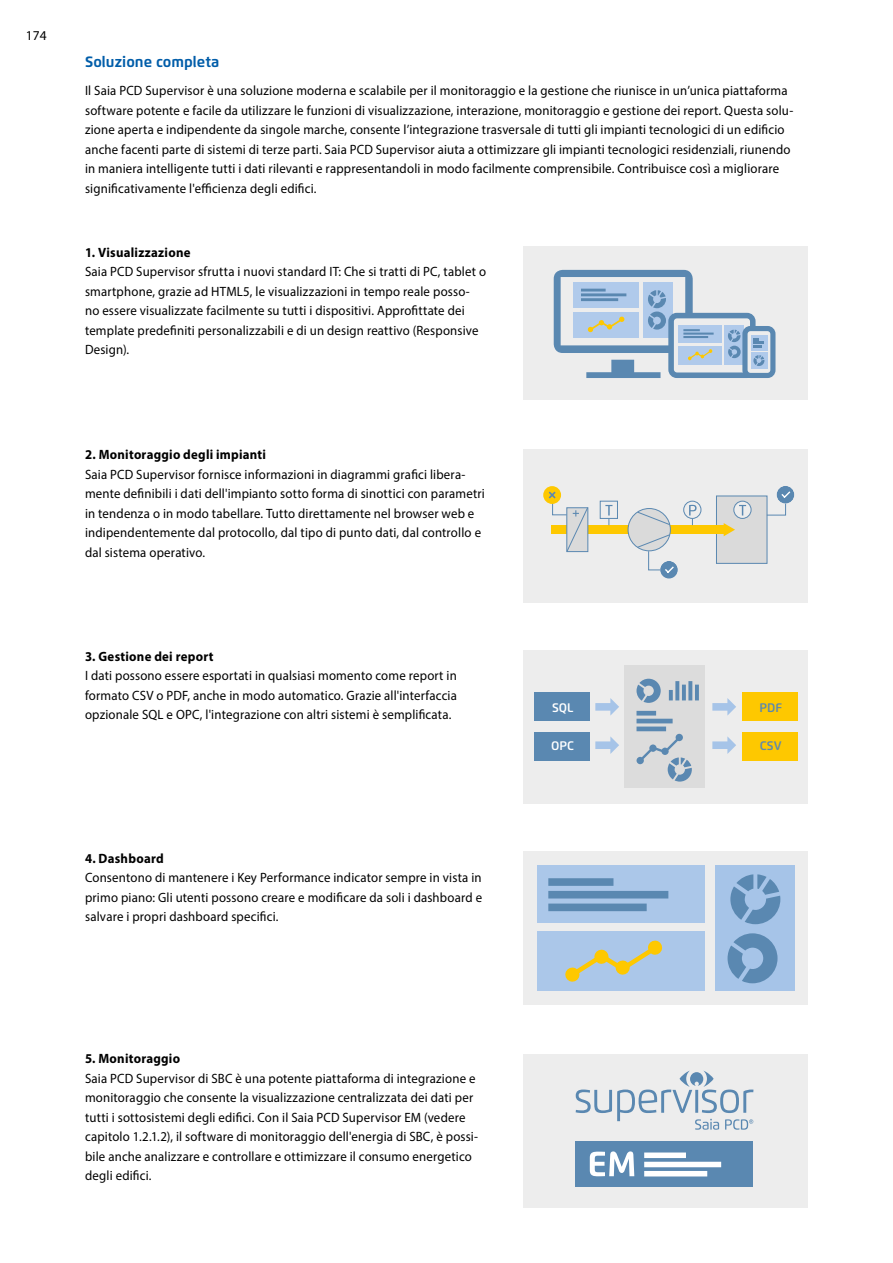
<style>
.page{position:relative;width:893px;height:1263px;background:#fff}
.page>*{position:absolute;margin:0;border:0;box-sizing:border-box;transform-origin:0 0}
.Headline_Flexo_bold{font:700 15px "Flexo";color:#005da9}
.Grundtext__regular_9{font:13.5px/19.5px "Myriad Pro";letter-spacing:.015em;color:#000;scale:.95 1}
.Grundtext__bold__9_1{font:700 13.5px "Myriad Pro";letter-spacing:.02em;color:#000;scale:.95 1}
.Grundtext__regular_9-2{font:13.5px "Myriad Pro";letter-spacing:.015em;color:#000}
.lauftext{font:600 12.3px "Flexo";letter-spacing:.01em;color:#5a88b1}
.lauftext-2{font:600 12.3px "Flexo";color:#fff}
</style>
<div class="page">
<div style="left:523px;top:449px;width:285px;height:153px;background:#ededed"></div>
<div style="left:523px;top:852px;width:285px;height:153px;background:#ededed"></div>
<div style="left:715px;top:865px;width:79px;height:126px;background:#a6c4e8"></div>
<div style="left:537px;top:931px;width:168px;height:60px;background:#abc7e9"></div>
<div style="left:537px;top:865px;width:168px;height:57px;background:#abc7e9"></div>
<svg style="left:728px;top:933px;width:49px;height:50px"></svg>
<svg style="left:548px;top:878px;width:120px;height:33px"></svg>
<svg style="left:730px;top:874px;width:50px;height:50px"></svg>
<svg style="left:565px;top:940px;width:98px;height:42px"></svg>
<div style="left:523px;top:650px;width:285px;height:153px;background:#ededed"></div>
<div style="left:624px;top:665px;width:81px;height:123px;background:#dcdcdc"></div>
<svg style="left:636px;top:679px;width:25px;height:24px"></svg>
<div style="left:742px;top:692px;width:56px;height:29px;background:#fec800"></div>
<svg style="left:712px;top:736px;width:24px;height:18px"></svg>
<div style="left:742px;top:732px;width:56px;height:28px;background:#fec800"></div>
<svg style="left:712px;top:698px;width:24px;height:18px"></svg>
<svg style="left:636px;top:711px;width:56px;height:71px"></svg>
<hr style="left:695px;top:685px;width:4px;height:15px;background:#5a88b1">
<svg style="left:688px;top:681px;width:4px;height:19px"></svg>
<svg style="left:682px;top:685px;width:4px;height:15px"></svg>
<svg style="left:675px;top:681px;width:4px;height:19px"></svg>
<svg style="left:669px;top:690px;width:4px;height:10px"></svg>
<div style="left:534px;top:692px;width:56px;height:29px;background:#5a88b1"></div>
<svg style="left:595px;top:736px;width:24px;height:18px"></svg>
<div style="left:534px;top:732px;width:56px;height:28px;background:#5a88b1"></div>
<svg style="left:595px;top:698px;width:24px;height:18px"></svg>
<div style="left:523px;top:247px;width:285px;height:153px;background:#ededed"></div>
<div style="left:668px;top:313px;width:87px;height:65px;border:6px solid #5a88b1;border-radius:6px"></div>
<div style="left:725px;top:325px;width:19px;height:39px;background:#b0caeb"></div>
<div style="left:678px;top:346px;width:44px;height:18px;background:#b0caeb"></div>
<div style="left:678px;top:325px;width:44px;height:18px;background:#b0caeb"></div>
<hr style="left:683px;top:333px;width:31px;height:2px;background:#5a88b1">
<svg style="left:728px;top:330px;width:13px;height:28px"></svg>
<svg style="left:554px;top:270px;width:158px;height:108px"></svg>
<svg style="left:745px;top:329px;width:28px;height:46px"></svg>
<div style="left:742px;top:326px;width:33px;height:52px;border:5px solid #5a88b1;border-radius:5px"></div>
<div style="left:751px;top:335px;width:16px;height:16px;background:#b0caeb"></div>
<svg style="left:753px;top:338px;width:11px;height:9px"></svg>
<div style="left:751px;top:352px;width:16px;height:16px;background:#b0caeb"></div>
<svg style="left:753px;top:355px;width:11px;height:11px"></svg>
<div style="left:523px;top:1054px;width:285px;height:154px;background:#ededed"></div>
<div style="left:576px;top:1142px;width:177px;height:45px;background:#5a88b1"></div>
<svg style="left:590px;top:1151px;width:131px;height:25px"></svg>
<svg style="left:576px;top:1070px;width:177px;height:60px"></svg>
<div style="left:716px;top:496px;width:51px;height:68px;background:#dadada;border:1px solid #5a88b1"></div>
<div style="left:551px;top:525px;width:173px;height:9px;background:#fec800"></div>
<svg style="left:724px;top:523px;width:11px;height:13px"></svg>
<div style="left:734px;top:501px;width:17px;height:17px;background:#ededed;border-radius:50%"></div>
<div style="left:733px;top:501px;width:18px;height:18px;border:1px solid #5a88b1;border-radius:50%"></div>
<svg style="left:739px;top:505px;width:7px;height:10px"></svg>
<div style="left:600px;top:501px;width:18px;height:18px;background:#ededed;border:1px solid #5a88b1"></div>
<svg style="left:605px;top:505px;width:7px;height:20px"></svg>
<svg style="left:684px;top:501px;width:17px;height:17px"></svg>
<div style="left:683px;top:501px;width:18px;height:18px;border:1px solid #5a88b1;border-radius:50%"></div>
<svg style="left:689px;top:505px;width:7px;height:20px"></svg>
<div style="left:628px;top:508px;width:42px;height:43px;background:#dadada;border-radius:50%"></div>
<div style="left:628px;top:508px;width:43px;height:43px;border:1px solid #5a88b1;border-radius:50%"></div>
<svg style="left:637px;top:511px;width:34px;height:15px"></svg>
<svg style="left:543px;top:486px;width:18px;height:18px"></svg>
<svg style="left:547px;top:490px;width:42px;height:62px"></svg>
<div style="left:777px;top:486px;width:17px;height:18px;background:#5a88b1;border-radius:50%"></div>
<svg style="left:766px;top:490px;width:26px;height:26px"></svg>
<svg style="left:660px;top:561px;width:18px;height:18px"></svg>
<svg style="left:637px;top:534px;width:38px;height:41px"></svg>
<p class="Grundtext__regular_9-2" style="left:26px;top:27px;width:22px">174</p>
<p class="Headline_Flexo_bold" style="left:85px;top:53px;width:136px">Soluzione completa</p>
<p class="Grundtext__regular_9" style="left:85px;top:81px;width:747px">Il Saia PCD Supervisor è una soluzione moderna e scalabile per il monitoraggio e la gestione che riunisce in un’unica piattaforma software potente e facile da utilizzare le funzioni di visualizzazione, interazione, monitoraggio e gestione dei report. Questa solu&shy;zione aperta e indipendente da singole marche, consente l’integrazione trasversale di tutti gli impianti tecnologici di un edificio anche facenti parte di sistemi di terze parti. Saia PCD Supervisor aiuta a ottimizzare gli impianti tecnologici residenziali, riunendo in maniera intelligente tutti i dati rilevanti e rappresentandoli in modo facilmente comprensibile. Contribuisce così a migliorare significativamente l'efficienza degli edifici.</p>
<p class="Grundtext__bold__9_1" style="left:85px;top:243px;width:113px">1. Visualizzazione</p>
<p class="Grundtext__regular_9" style="left:85px;top:262px;width:424px">Saia PCD Supervisor sfrutta i nuovi standard IT: Che si tratti di PC, tablet o smartphone, grazie ad HTML5, le visualizzazioni in tempo reale posso&shy;no essere visualizzate facilmente su tutti i dispositivi. Approfittate dei template predefiniti personalizzabili e di un design reattivo (Responsive Design).</p>
<p class="Grundtext__bold__9_1" style="left:85px;top:446px;width:192px">2. Monitoraggio degli impianti</p>
<p class="Grundtext__regular_9" style="left:85px;top:464px;width:422px">Saia PCD Supervisor fornisce informazioni in diagrammi grafici libera&shy;mente definibili i dati dell'impianto sotto forma di sinottici con parametri in tendenza o in modo tabellare. Tutto direttamente nel browser web e indipendentemente dal protocollo, dal tipo di punto dati, dal controllo e dal sistema operativo.</p>
<p class="Grundtext__bold__9_1" style="left:85px;top:647px;width:137px">3. Gestione dei report</p>
<p class="Grundtext__regular_9" style="left:85px;top:665px;width:393px;text-align:justify">I dati possono essere esportati in qualsiasi momento come report in formato CSV o PDF, anche in modo automatico. Grazie all'interfaccia opzionale SQL e OPC, l'integrazione con altri sistemi è semplificata.</p>
<p class="lauftext-2" style="left:552px;top:700px;width:23px">SQL</p>
<p class="lauftext-2" style="left:551px;top:738px;width:24px">OPC</p>
<p class="lauftext" style="left:759px;top:700px;width:24px">PDF</p>
<p class="lauftext" style="left:760px;top:738px;width:24px">CSV</p>
<p class="Grundtext__bold__9_1" style="left:85px;top:849px;width:84px">4. Dashboard</p>
<p class="Grundtext__regular_9" style="left:85px;top:868px;width:419px;text-align:justify">Consentono di mantenere i Key Performance indicator sempre in vista in primo piano: Gli utenti possono creare e modificare da soli i dashboard e salvare i propri dashboard specifici.</p>
<p class="Grundtext__bold__9_1" style="left:85px;top:1050px;width:102px">5. Monitoraggio</p>
<p class="Grundtext__regular_9" style="left:85px;top:1068px;width:415px">Saia PCD Supervisor di SBC è una potente piattaforma di integrazione e monitoraggio che consente la visualizzazione centralizzata dei dati per tutti i sottosistemi degli edifici. Con il Saia PCD Supervisor EM (vedere capitolo 1.2.1.2), il software di monitoraggio dell'energia di SBC, è possi&shy;bile anche analizzare e controllare e ottimizzare il consumo energetico degli edifici.</p>
</div>
